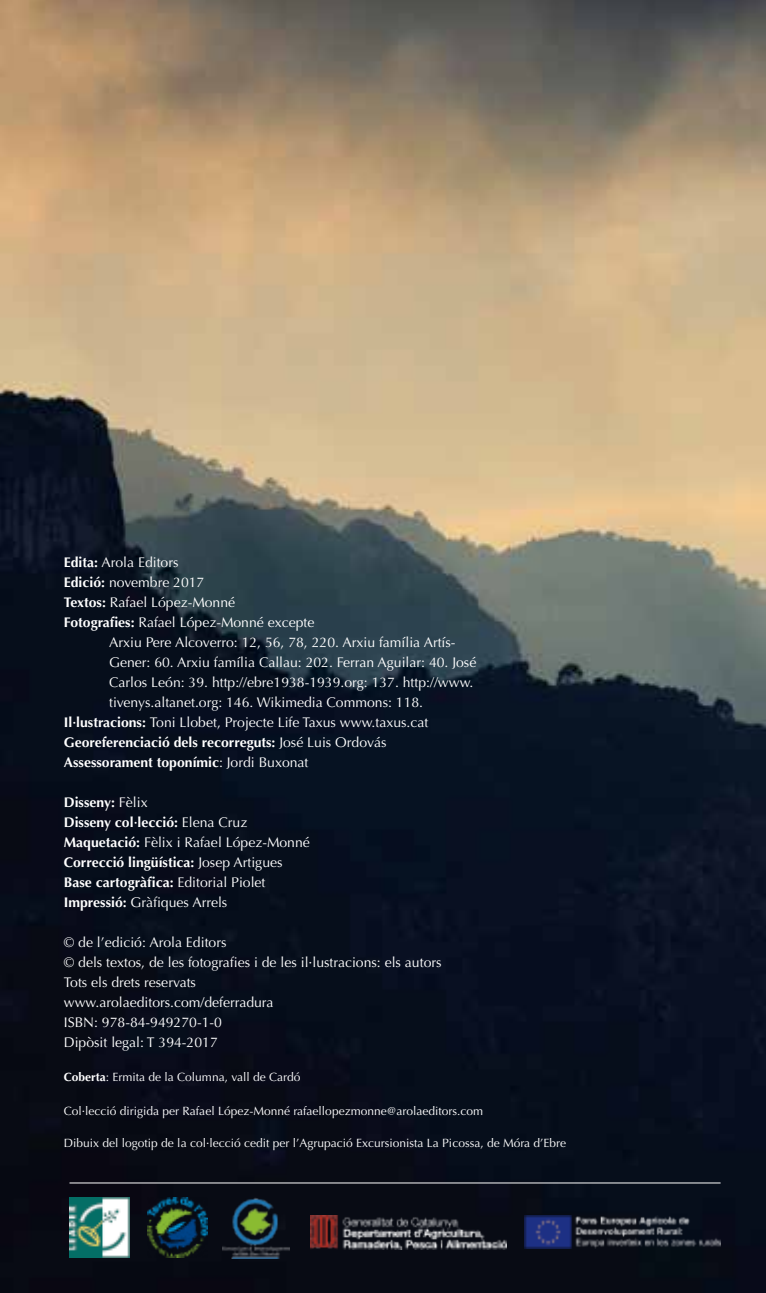
<style>
.page{position:relative;width:766px;height:1293px;background:#fff}
.page>*{position:absolute;margin:0;border:0;box-sizing:border-box;transform-origin:0 0}
.t1{font:14px/20px "Optima";color:#fff}
.t2{font:700 14px/20px "Optima";color:#fff}
.t3{font:12px "Optima";color:#fff}
.s1{font-weight:700}
.s2{font-weight:400}
</style>
<div class="page">
<img style="left:0;top:0;width:765px;height:1293px">
<img style="left:69px;top:1197px;width:60px;height:60px">
<img style="left:147px;top:1197px;width:60px;height:60px">
<img style="left:222px;top:1197px;width:68px;height:61px">
<img style="left:310px;top:1215px;width:196px;height:34px">
<img style="left:524px;top:1215px;width:196px;height:33px">
<hr style="left:69px;top:1182px;width:651px;height:1px;background:#fff">
<p class="t1" style="left:64px;top:552px;width:116px"><span class="s1">Edita:</span> Arola Editors</p>
<p class="t1" style="left:64px;top:572px;width:142px"><span class="s1">Edició:</span> novembre 2017</p>
<p class="t1" style="left:64px;top:592px;width:173px"><span class="s1">Textos:</span> Rafael López-Monné</p>
<p class="t1" style="left:64px;top:612px;width:252px"><span class="s1">Fotografies:</span> Rafael López-Monné excepte</p>
<p class="t1" style="left:109px;top:632px;width:348px">Arxiu Pere Alcoverro: 12, 56, 78, 220. Arxiu família Artís-</p>
<p class="t1" style="left:109px;top:652px;width:368px">Gener: 60. Arxiu família Callau: 202. Ferran Aguilar: 40. José</p>
<p class="t1" style="left:109px;top:672px;width:365px">Carlos León: 39. http://ebre1938-1939.org: 137. http://www.</p>
<p class="t1" style="left:109px;top:692px;width:315px">tivenys.altanet.org: 146. Wikimedia Commons: 118.</p>
<p class="t1" style="left:64px;top:712px;width:366px"><span class="s1">Il·lustracions:</span> Toni Llobet, Projecte Life Taxus www.taxus.cat</p>
<p class="t2" style="left:64px;top:732px;width:324px">Georeferenciació dels recorreguts: <span class="s2">José Luis Ordovás</span></p>
<p class="t2" style="left:64px;top:752px;width:246px">Assessorament toponímic<span class="s2">: Jordi Buxonat</span></p>
<p class="t2" style="left:64px;top:792px;width:247px">Disseny: <span class="s2">Fèlix<br></span>Disseny col·lecció: <span class="s2">Elena Cruz<br></span>Maquetació: <span class="s2">Fèlix i Rafael López-Monné<br></span>Correcció lingüística: <span class="s2">Josep Artigues<br></span>Base cartogràfica: <span class="s2">Editorial Piolet<br></span>Impressió: <span class="s2">Gràfiques Arrels</span></p>
<p class="t1" style="left:64px;top:932px;width:379px">© de l’edició: Arola Editors<br>© dels textos, de les fotografies i de les il·lustracions: els autors Tots els drets reservats<br>www.arolaeditors.com/deferradura<br>ISBN: 978-84-949270-1-0<br>Dipòsit legal: T 394-2017</p>
<p class="t3" style="left:64px;top:1070px;width:238px"><span class="s1">Coberta</span>: Ermita de la Columna, vall de Cardó</p>
<p class="t3" style="left:64px;top:1104px;width:420px">Col·lecció dirigida per Rafael López-Monné rafaellopezmonne@arolaeditors.com</p>
<p class="t3" style="left:64px;top:1135px;width:504px">Dibuix del logotip de la col·lecció cedit per l’Agrupació Excursionista La Picossa, de Móra d’Ebre</p>
</div>
